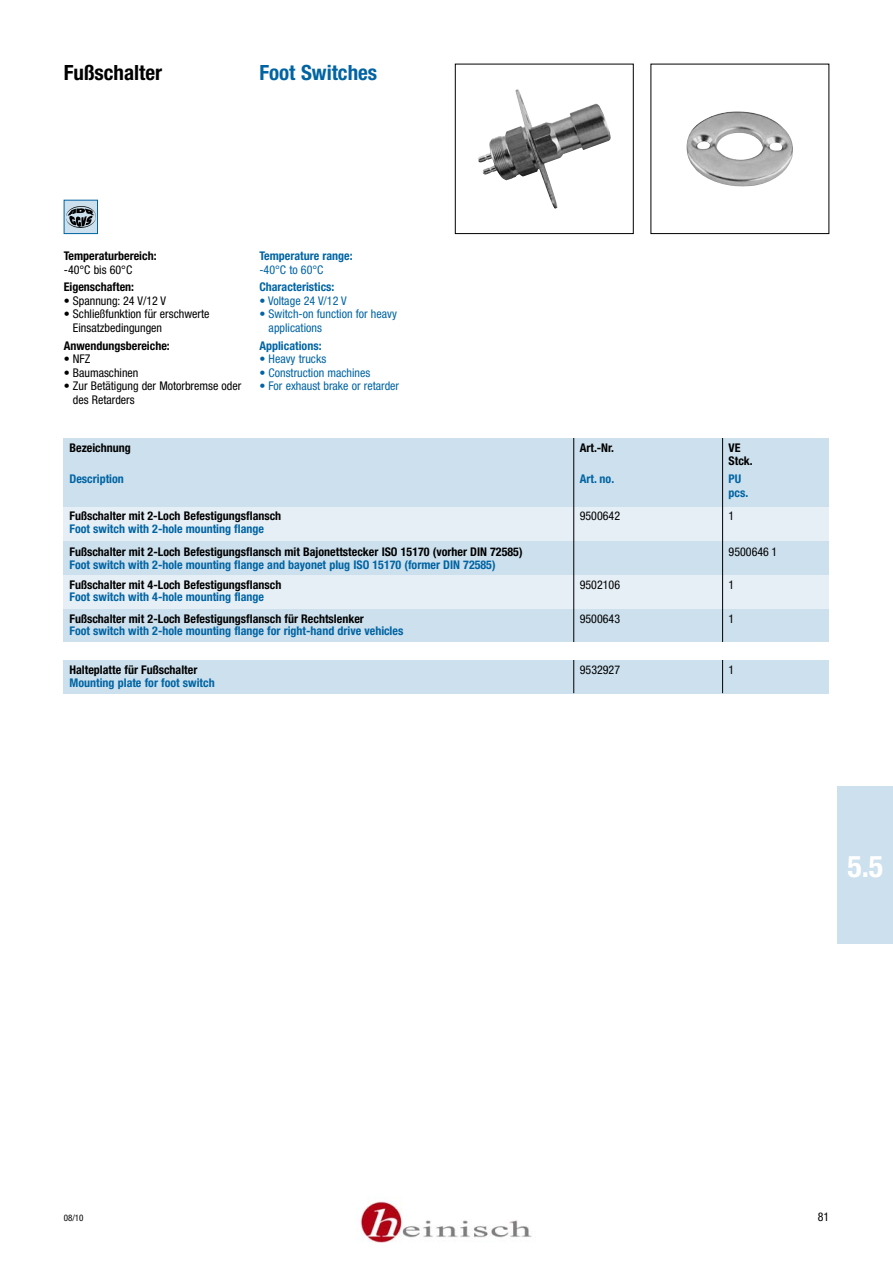
<style>
.page{position:relative;width:893px;height:1263px;background:#fff}
.page>*{position:absolute;margin:0;border:0;box-sizing:border-box;transform-origin:0 0}
.t1{font:700 condensed 30px "Helvetica Neue";color:#fff}
.t2{font:700 condensed 21px "Helvetica Neue";color:#0064a3}
.t3{font:700 condensed 21px "Helvetica Neue";color:#000}
.t4{font:700 condensed 12px/13.5px "Helvetica Neue";color:#000}
.t5{font:700 condensed 12px/13.5px "Helvetica Neue";color:#0064a3}
.t6{font:condensed 12px/13.5px "Helvetica Neue";color:#000}
.t7{font:condensed 12px/13.5px "Helvetica Neue";color:#0064a3}
.t8{font:condensed 9px "Helvetica Neue";color:#000}
</style>
<div class="page">
<div style="left:838px;top:787px;width:55px;height:157px;background:#cce0ed"></div>
<div style="left:64px;top:608px;width:765px;height:17px;background:#cce0ed"></div>
<div style="left:64px;top:625px;width:765px;height:17px;background:#cce0ed"></div>
<div style="left:64px;top:659px;width:765px;height:17px;background:#cce0ed"></div>
<div style="left:64px;top:676px;width:765px;height:17px;background:#cce0ed"></div>
<div style="left:64px;top:591px;width:765px;height:17px;background:#e6eff6"></div>
<div style="left:64px;top:574px;width:765px;height:17px;background:#e6eff6"></div>
<div style="left:64px;top:557px;width:765px;height:17px;background:#cce0ed"></div>
<div style="left:64px;top:540px;width:765px;height:17px;background:#cce0ed"></div>
<div style="left:64px;top:523px;width:765px;height:17px;background:#e6eff6"></div>
<div style="left:64px;top:506px;width:765px;height:17px;background:#e6eff6"></div>
<div style="left:64px;top:438px;width:765px;height:68px;background:#cce0ed"></div>
<img style="left:686px;top:111px;width:107px;height:76px">
<img style="left:478px;top:89px;width:47px;height:91px">
<div style="left:455px;top:64px;width:179px;height:170px;border:1px solid #000"></div>
<hr style="left:722px;top:438px;width:1px;height:255px;background:#000">
<hr style="left:573px;top:438px;width:1px;height:255px;background:#000">
<div style="left:64px;top:200px;width:33px;height:34px;background:#cce0ed"></div>
<img style="left:66px;top:206px;width:30px;height:22px">
<div style="left:64px;top:200px;width:34px;height:34px;border:1px solid #0064a3"></div>
<img style="left:360px;top:1201px;width:172px;height:42px">
<h2 class="t3" style="left:64px;top:60px;width:100px">Fußschalter</h2>
<h2 class="t2" style="left:259px;top:60px;width:119px">Foot Switches</h2>
<p class="t4" style="left:64px;top:249px;width:94px">Temperaturbereich:</p>
<p class="t6" style="left:64px;top:263px;width:70px">-40°C bis 60°C</p>
<p class="t4" style="left:64px;top:280px;width:72px">Eigenschaften:</p>
<p class="t6" style="left:64px;top:294px;width:104px">• Spannung: 24 V/12 V</p>
<p class="t6" style="left:73px;top:307px;width:138px;text-indent:-9px">• Schließfunktion für erschwerte<br>Einsatzbedingungen</p>
<p class="t4" style="left:64px;top:339px;width:107px">Anwendungsbereiche:</p>
<p class="t6" style="left:64px;top:352px;width:28px">• NFZ</p>
<p class="t6" style="left:64px;top:366px;width:76px">• Baumaschinen</p>
<p class="t6" style="left:73px;top:379px;width:170px;text-indent:-9px">• Zur Betätigung der Motorbremse oder des Retarders</p>
<p class="t4" style="left:69px;top:440px;width:63px">Bezeichnung</p>
<p class="t4" style="left:580px;top:440px;width:36px">Art.-Nr.</p>
<p class="t4" style="left:729px;top:440px;width:26px">VE<br>Stck.</p>
<p class="t5" style="left:70px;top:472px;width:56px">Description</p>
<p class="t5" style="left:580px;top:472px;width:36px">Art. no.</p>
<p class="t5" style="left:729px;top:472px;width:21px">PU pcs.</p>
<p class="t4" style="left:69px;top:509px;width:213px">Fußschalter mit 2-Loch Befestigungsflansch</p>
<p class="t6" style="left:580px;top:509px;width:42px">9500642</p>
<p class="t6" style="left:729px;top:509px;width:7px">1</p>
<p class="t5" style="left:70px;top:521px;width:196px">Foot switch with 2-hole mounting flange</p>
<p class="t4" style="left:70px;top:545px;width:455px">Fußschalter mit 2-Loch Befestigungsflansch mit Bajonettstecker ISO 15170 (vorher DIN 72585)</p>
<p class="t6" style="left:729px;top:545px;width:50px">9500646 1</p>
<p class="t5" style="left:70px;top:557px;width:428px">Foot switch with 2-hole mounting flange and bayonet plug ISO 15170 (former DIN 72585)</p>
<p class="t4" style="left:70px;top:577px;width:213px">Fußschalter mit 4-Loch Befestigungsflansch</p>
<p class="t6" style="left:580px;top:578px;width:42px">9502106</p>
<p class="t6" style="left:729px;top:578px;width:7px">1</p>
<p class="t5" style="left:70px;top:590px;width:196px">Foot switch with 4-hole mounting flange</p>
<p class="t4" style="left:70px;top:611px;width:296px">Fußschalter mit 2-Loch Befestigungsflansch für Rechtslenker</p>
<p class="t6" style="left:580px;top:611px;width:42px">9500643</p>
<p class="t6" style="left:729px;top:611px;width:7px">1</p>
<p class="t5" style="left:70px;top:624px;width:335px">Foot switch with 2-hole mounting flange for right-hand drive vehicles</p>
<p class="t4" style="left:70px;top:663px;width:129px">Halteplatte für Fußschalter</p>
<p class="t6" style="left:580px;top:663px;width:42px">9532927</p>
<p class="t6" style="left:729px;top:663px;width:7px">1</p>
<p class="t5" style="left:70px;top:676px;width:147px">Mounting plate for foot switch</p>
<p class="t5" style="left:259px;top:249px;width:95px">Temperature range:</p>
<p class="t7" style="left:259px;top:263px;width:66px">-40°C to 60°C</p>
<p class="t5" style="left:259px;top:280px;width:77px">Characteristics:</p>
<p class="t7" style="left:259px;top:294px;width:89px">• Voltage 24 V/12 V</p>
<p class="t7" style="left:269px;top:307px;width:130px;text-indent:-9px">• Switch-on function for heavy applications</p>
<p class="t5" style="left:259px;top:339px;width:64px">Applications:</p>
<p class="t7" style="left:259px;top:352px;width:68px">• Heavy trucks</p>
<p class="t7" style="left:259px;top:366px;width:112px">• Construction machines</p>
<p class="t7" style="left:259px;top:379px;width:141px">• For exhaust brake or retarder</p>
<h1 class="t1" style="left:847px;top:848px;width:37px">5.5</h1>
<p class="t8" style="left:64px;top:1213px;width:21px">08/10</p>
<p class="t6" style="left:818px;top:1210px;width:13px">81</p>
</div>
